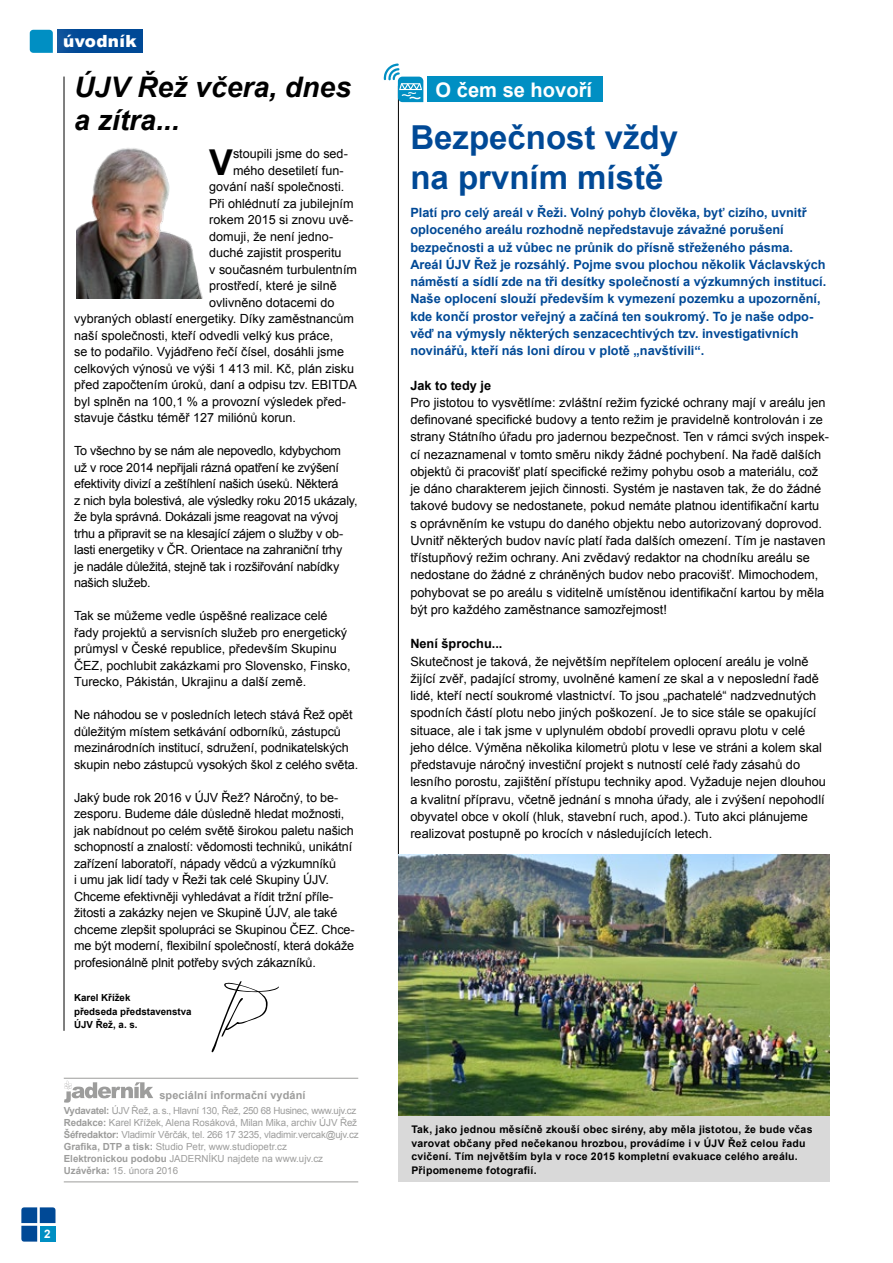
<style>
.page{position:relative;width:893px;height:1263px;background:#fff}
.page>*{position:absolute;margin:0;border:0;box-sizing:border-box;transform-origin:0 0}
.t1{font:700 35.7px "Arial";color:#000}
.t2{font:700 33px/40.5px "Arial";color:#004996}
.t3{font:italic 700 28.35px "Arial";color:#000}
.t4{font:700 20.1px "Arial";color:#fff}
.t5{font:900 16.8px "Arial";letter-spacing:.02em;color:#fff}
.t6{font:12.75px/17.2px "Arial";color:#000}
.t7{font:700 12.75px/17.2px "Arial";color:#004996}
.t8{font:700 12.75px "Arial";color:#000}
.t9{font:12.6px/16.5px "Arial";letter-spacing:-.01em;color:#000}
.t10{font:700 11.7px "Arial";color:#fff}
.t11{font:700 10.95px "Arial";letter-spacing:.01em;color:#9d9d9c}
.t12{font:700 10.5px/13.5px "Arial";letter-spacing:.02em;color:#000}
.t13{font:9.75px/12px "Arial";letter-spacing:-.01em;color:#9d9d9c}
.t14{font:700 9.75px/13.5px "Arial";color:#000}
.s1{font-weight:700}
</style>
<div class="page">
<svg style="left:21px;top:1207px;width:35px;height:34px"></svg>
<div style="left:40px;top:1226px;width:15px;height:15px;background:#008fc3"></div>
<hr style="left:398px;top:86px;width:1px;height:769px;background:#000">
<hr style="left:64px;top:77px;width:1px;height:954px;background:#000">
<hr style="left:64px;top:1181px;width:294px;height:1px;background:#9d9d9c">
<hr style="left:64px;top:1078px;width:294px;height:1px;background:#9d9d9c">
<svg style="left:64px;top:1080px;width:89px;height:23px"></svg>
<div style="left:57px;top:30px;width:86px;height:23px;background:#004996"></div>
<div style="left:0;top:0;width:84px;height:84px;background:#fff"></div>
<svg style="left:30px;top:30px;width:23px;height:23px"></svg>
<svg style="left:384px;top:63px;width:39px;height:39px"></svg>
<div style="left:427px;top:77px;width:176px;height:25px;background:#008fc3"></div>
<svg style="left:211px;top:981px;width:68px;height:71px"></svg>
<div style="left:399px;top:1116px;width:431px;height:66px;background:#d9d9d9"></div>
<img style="left:399px;top:855px;width:430px;height:261px">
<img style="left:77px;top:148px;width:126px;height:150px">
<h3 class="t5" style="left:63px;top:29px;width:75px">úvodník</h3>
<h3 class="t3" style="left:74px;top:68px;width:278px">ÚJV Řež včera, dnes</h3>
<h3 class="t4" style="left:436px;top:76px;width:158px">O čem se hovoří</h3>
<h3 class="t3" style="left:74px;top:101px;width:107px">a zítra...</h3>
<h1 class="t1" style="left:209px;top:139px;width:25px">V</h1>
<p class="t9" style="left:233px;top:146px;width:116px">stoupili jsme do sed-</p>
<h2 class="t2" style="left:410px;top:118px;width:269px">Bezpečnost vždy na prvním místě</h2>
<p class="t7" style="left:410px;top:204px;width:417px">Platí pro celý areál v Řeži. Volný pohyb člověka, byť cizího, uvnitř oploceného areálu rozhodně nepředstavuje závažné porušení bezpečnosti a už vůbec ne průnik do přísně střeženého pásma.<br>Areál ÚJV Řež je rozsáhlý. Pojme svou plochou několik Václavských náměstí a sídlí zde na tři desítky společností a výzkumných institucí.<br>Naše oplocení slouží především k vymezení pozemku a upozornění, kde končí prostor veřejný a začíná ten soukromý. To je naše odpo&shy;věď na výmysly některých senzacechtivých tzv. investigativních novinářů, kteří nás loni dírou v plotě „navštívili“.</p>
<p class="t8" style="left:410px;top:377px;width:82px">Jak to tedy je</p>
<p class="t6" style="left:410px;top:394px;width:420px">Pro jistotou to vysvětlíme: zvláštní režim fyzické ochrany mají v areálu jen definované specifické budovy a tento režim je pravidelně kontrolován i ze strany Státního úřadu pro jadernou bezpečnost. Ten v rámci svých inspek&shy;cí nezaznamenal v tomto směru nikdy žádné pochybení. Na řadě dalších objektů či pracovišť platí specifické režimy pohybu osob a materiálu, což je dáno charakterem jejich činnosti. Systém je nastaven tak, že do žádné takové budovy se nedostanete, pokud nemáte platnou identifikační kartu<br>s oprávněním ke vstupu do daného objektu nebo autorizovaný doprovod.<br>Uvnitř některých budov navíc platí řada dalších omezení. Tím je nastaven třístupňový režim ochrany. Ani zvědavý redaktor na chodníku areálu se nedostane do žádné z chráněných budov nebo pracovišť. Mimochodem, pohybovat se po areálu s viditelně umístěnou identifikační kartou by měla být pro každého zaměstnance samozřejmost!</p>
<p class="t8" style="left:410px;top:635px;width:94px">Není šprochu...</p>
<p class="t6" style="left:410px;top:653px;width:417px">Skutečnost je taková, že největším nepřítelem oplocení areálu je volně žijící zvěř, padající stromy, uvolněné kamení ze skal a v neposlední řadě lidé, kteří nectí soukromé vlastnictví. To jsou „pachatelé“ nadzvednutých spodních částí plotu nebo jiných poškození. Je to sice stále se opakující situace, ale i tak jsme v uplynulém období provedli opravu plotu v celé jeho délce. Výměna několika kilometrů plotu v lese ve stráni a kolem skal představuje náročný investiční projekt s nutností celé řady zásahů do lesního porostu, zajištění přístupu techniky apod. Vyžaduje nejen dlouhou a kvalitní přípravu, včetně jednání s mnoha úřady, ale i zvýšení nepohodlí obyvatel obce v okolí (hluk, stavební ruch, apod.). Tuto akci plánujeme realizovat postupně po krocích v následujících letech.</p>
<p class="t9" style="left:233px;top:162px;width:112px">mého desetiletí fun-</p>
<p class="t9" style="left:209px;top:179px;width:137px">gování naší společnosti.</p>
<p class="t9" style="left:209px;top:195px;width:146px">Při ohlédnutí za jubilejním</p>
<p class="t9" style="left:209px;top:212px;width:146px">rokem 2015 si znovu uvě-</p>
<p class="t9" style="left:209px;top:228px;width:125px">domuji, že není jedno-</p>
<p class="t9" style="left:209px;top:245px;width:134px">duché zajistit prosperitu</p>
<p class="t9" style="left:209px;top:261px;width:149px">v současném turbulentním</p>
<p class="t9" style="left:209px;top:278px;width:129px">prostředí, které je silně</p>
<p class="t9" style="left:209px;top:294px;width:127px">ovlivněno dotacemi do</p>
<p class="t9" style="left:74px;top:311px;width:281px">vybraných oblastí energetiky. Díky zaměstnancům</p>
<p class="t9" style="left:74px;top:327px;width:261px">naší společnosti, kteří odvedli velký kus práce,</p>
<p class="t9" style="left:74px;top:344px;width:271px">se to podařilo. Vyjádřeno řečí čísel, dosáhli jsme</p>
<p class="t9" style="left:74px;top:360px;width:282px">celkových výnosů ve výši 1 413 mil. Kč, plán zisku</p>
<p class="t9" style="left:74px;top:377px;width:284px">před započtením úroků, daní a odpisu tzv. EBITDA</p>
<p class="t9" style="left:74px;top:393px;width:273px">byl splněn na 100,1 % a provozní výsledek před-</p>
<p class="t9" style="left:74px;top:410px;width:223px">stavuje částku téměř 127 miliónů korun.</p>
<p class="t9" style="left:74px;top:443px;width:285px">To všechno by se nám ale nepovedlo, kdybychom<br>už v roce 2014 nepřijali rázná opatření ke zvýšení efektivity divizí a zeštíhlení našich úseků. Některá<br>z nich byla bolestivá, ale výsledky roku 2015 ukázaly, že byla správná. Dokázali jsme reagovat na vývoj trhu a připravit se na klesající zájem o služby v ob&shy;lasti energetiky v ČR. Orientace na zahraniční trhy<br>je nadále důležitá, stejně tak i rozšiřování nabídky našich služeb.</p>
<p class="t9" style="left:74px;top:608px;width:278px">Tak se můžeme vedle úspěšné realizace celé řady projektů a servisních služeb pro energetický průmysl v České republice, především Skupinu ČEZ, pochlubit zakázkami pro Slovensko, Finsko, Turecko, Pákistán, Ukrajinu a další země.</p>
<p class="t9" style="left:74px;top:707px;width:286px">Ne náhodou se v posledních letech stává Řež opět důležitým místem setkávání odborníků, zástupců mezinárodních institucí, sdružení, podnikatelských skupin nebo zástupců vysokých škol z celého světa.</p>
<p class="t9" style="left:74px;top:789px;width:282px">Jaký bude rok 2016 v ÚJV Řež? Náročný, to be&shy;zesporu. Budeme dále důsledně hledat možnosti, jak nabídnout po celém světě širokou paletu našich schopností a znalostí: vědomosti techniků, unikátní zařízení laboratoří, nápady vědců a výzkumníků<br>i umu jak lidí tady v Řeži tak celé Skupiny ÚJV.<br>Chceme efektivněji vyhledávat a řídit tržní příle&shy;žitosti a zakázky nejen ve Skupině ÚJV, ale také chceme zlepšit spolupráci se Skupinou ČEZ. Chce&shy;me být moderní, flexibilní společností, která dokáže profesionálně plnit potřeby svých zákazníků.</p>
<p class="t14" style="left:74px;top:991px;width:119px">Karel Křížek<br>předseda představenstva<br>ÚJV Řež, a. s.</p>
<p class="t11" style="left:159px;top:1087px;width:148px">speciální informační vydání</p>
<p class="t13" style="left:64px;top:1105px;width:296px"><span class="s1">Vydavatel:</span> ÚJV Řež, a. s., Hlavní 130, Řež, 250 68 Husinec, www.ujv.cz <span class="s1">Redakce:</span> Karel Křížek, Alena Rosáková, Milan Mika, archiv ÚJV Řež <span class="s1">Šéfredaktor:</span> Vladimír Věrčák, tel. 266 17 3235, vladimir.vercak@ujv.cz <span class="s1">Grafika, DTP a tisk:</span> Studio Petr, www.studiopetr.cz<br><span class="s1">Elektronickou podobu</span> JADERNÍKU najdete na www.ujv.cz <span class="s1">Uzávěrka:</span> 15. února 2016</p>
<p class="t10" style="left:44px;top:1226px;width:8px">2</p>
<p class="t12" style="left:411px;top:1123px;width:403px">Tak, jako jednou měsíčně zkouší obec sirény, aby měla jistotou, že bude včas varovat občany před nečekanou hrozbou, provádíme i v ÚJV Řež celou řadu cvičení. Tím největším byla v roce 2015 kompletní evakuace celého areálu.<br>Připomeneme fotografií.</p>
</div>
